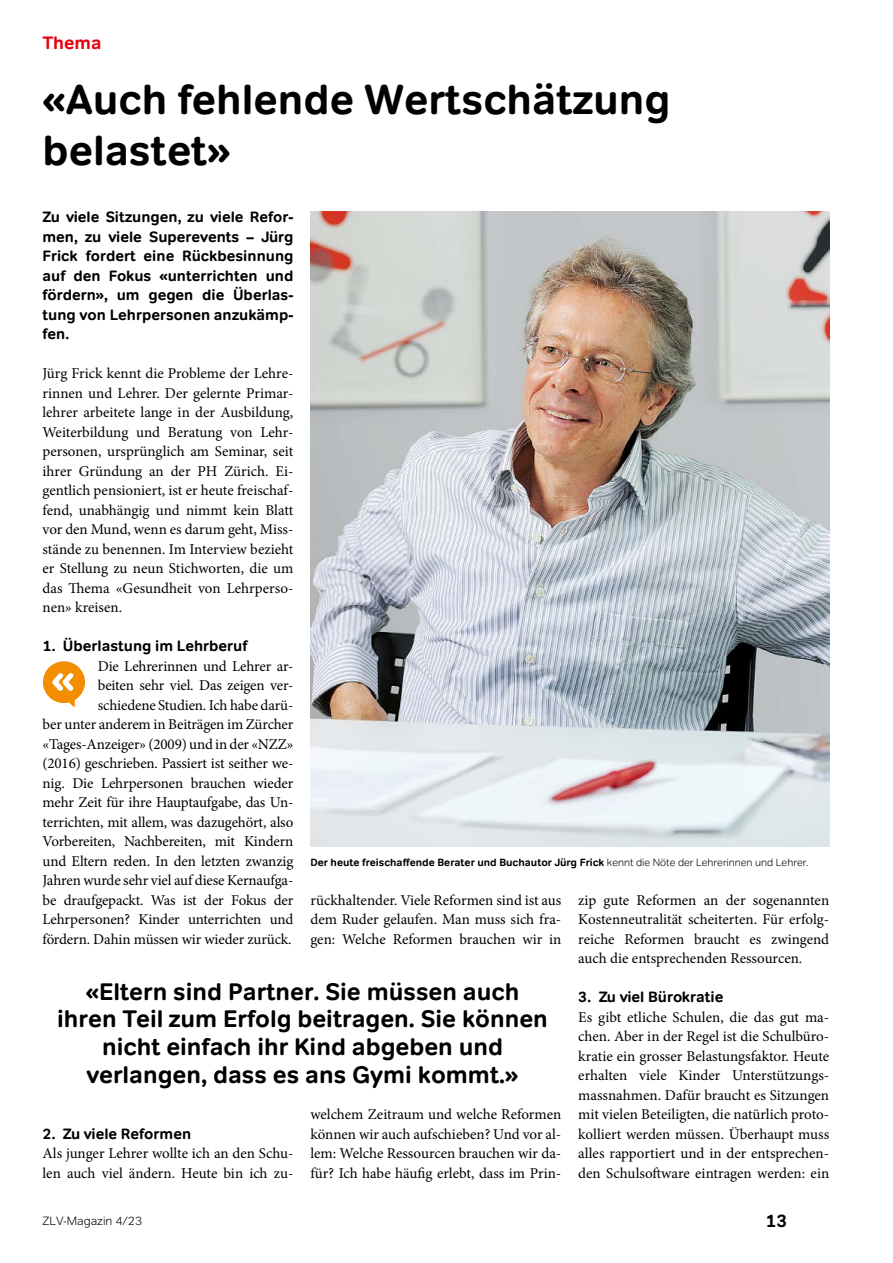
<style>
.page{position:relative;width:893px;height:1263px;background:#fff}
.page>*{position:absolute;margin:0;border:0;box-sizing:border-box;transform-origin:0 0}
.Titel{font:700 42px/50.4px "Tondo";color:#000}
.t1{font:700 24px/27.6px "Tondo";color:#000;text-align:center}
.t2{font:700 18px "Tondo";color:#e7000e}
.t3{font:700 18px "Tondo";color:#000}
.Copy_Blocksatz{font:15px/19.5px "Minion Pro";letter-spacing:-.01em;color:#000;text-align:justify}
.Lead{font:700 15px/19.5px "Tondo";color:#000;text-align:justify}
.Zwischentitel{font:700 15px "Tondo";color:#000}
.t4{font:300 12px "Tondo";color:#000}
.Bildlegende{font:700 10.5px "Tondo";color:#000}
.s1{font-weight:300}
</style>
<div class="page">
<img style="left:310px;top:211px;width:519px;height:635px">
<svg style="left:43px;top:661px;width:42px;height:46px"></svg>
<p class="t2" style="left:43px;top:31px;width:60px">Thema</p>
<p class="Titel" style="left:43px;top:75px;width:629px">«Auch fehlende Wertschätzung belastet»</p>
<p class="Lead" style="left:43px;top:207px;width:252px">Zu viele Sitzungen, zu viele Refor&shy;men, zu viele Superevents – Jürg Frick fordert eine Rückbesinnung auf den Fokus «unterrichten und fördern», um gegen die Überlas&shy;tung von Lehrpersonen anzukämp&shy;fen.</p>
<p class="Copy_Blocksatz" style="left:43px;top:364px;width:252px">Jürg Frick kennt die Probleme der Lehre&shy;rinnen und Lehrer. Der gelernte Primar&shy;lehrer arbeitete lange in der Ausbildung, Weiterbildung und Beratung von Lehr&shy;personen, ursprünglich am Seminar, seit ihrer Gründung an der PH Zürich. Ei&shy;gentlich pensioniert, ist er heute freischaf&shy;fend, unabhängig und nimmt kein Blatt vor den Mund, wenn es darum geht, Miss&shy;stände zu benennen. Im Interview bezieht er Stellung zu neun Stichworten, die um das Thema «Gesundheit von Lehrperso&shy;nen» kreisen.</p>
<p class="Zwischentitel" style="left:43px;top:637px;width:206px">1. Überlastung im Lehrberuf</p>
<p class="Copy_Blocksatz" style="left:43px;top:656px;width:252px;text-align:right">Die Lehrerinnen und Lehrer ar-<br>beiten sehr viel. Das zeigen ver&shy;schiedene Studien. Ich habe darü-<br>ber unter anderem in Beiträgen im Zürcher «Tages-Anzeiger» (2009) und in der «NZZ» (2016) geschrieben. Passiert ist seither we&shy;nig. Die Lehrpersonen brauchen wieder mehr Zeit für ihre Hauptaufgabe, das Un&shy;terrichten, mit allem, was dazugehört, also Vorbereiten, Nachbereiten, mit Kindern und Eltern reden. In den letzten zwanzig Jahren wurde sehr viel auf diese Kernaufga&shy;be draufgepackt. Was ist der Fokus der Lehrpersonen? Kinder unterrichten und fördern. Dahin müssen wir wieder zurück.</p>
<p class="Bildlegende" style="left:310px;top:855px;width:499px">Der heute freischaffende Berater und Buchautor Jürg Frick <span class="s1">kennt die Nöte der Lehrerinnen und Lehrer.</span></p>
<p class="Copy_Blocksatz" style="left:310px;top:890px;width:252px">rückhaltender. Viele Reformen sind ist aus dem Ruder gelaufen. Man muss sich fra&shy;gen: Welche Reformen brauchen wir in</p>
<p class="Copy_Blocksatz" style="left:578px;top:890px;width:252px">zip gute Reformen an der sogenannten Kostenneutralität scheiterten. Für erfolg&shy;reiche Reformen braucht es zwingend auch die entsprechenden Ressourcen.</p>
<p class="Zwischentitel" style="left:578px;top:988px;width:147px">3. Zu viel Bürokratie</p>
<p class="Copy_Blocksatz" style="left:578px;top:1007px;width:252px">Es gibt etliche Schulen, die das gut ma&shy;chen. Aber in der Regel ist die Schulbüro&shy;kratie ein grosser Belastungsfaktor. Heute erhalten viele Kinder Unterstützungs&shy;massnahmen. Dafür braucht es Sitzungen mit vielen Beteiligten, die natürlich proto&shy;kolliert werden müssen. Überhaupt muss alles rapportiert und in der entsprechen&shy;den Schulsoftware eintragen werden: ein</p>
<p class="t1" style="left:57px;top:978px;width:492px">«Eltern sind Partner. Sie müssen auch ihren Teil zum Erfolg beitragen. Sie können nicht einfach ihr Kind abgeben und verlangen, dass es ans Gymi kommt.»</p>
<p class="Copy_Blocksatz" style="left:310px;top:1105px;width:252px">welchem Zeitraum und welche Reformen können wir auch aufschieben? Und vor al&shy;lem: Welche Ressourcen brauchen wir da&shy;für? Ich habe häufig erlebt, dass im Prin-</p>
<p class="Zwischentitel" style="left:43px;top:1124px;width:150px">2. Zu viele Reformen</p>
<p class="Copy_Blocksatz" style="left:43px;top:1144px;width:252px">Als junger Lehrer wollte ich an den Schu&shy;len auch viel ändern. Heute bin ich zu-</p>
<p class="t4" style="left:43px;top:1213px;width:102px">ZLV-Magazin 4/23</p>
<p class="t3" style="left:765px;top:1209px;width:23px">13</p>
</div>
